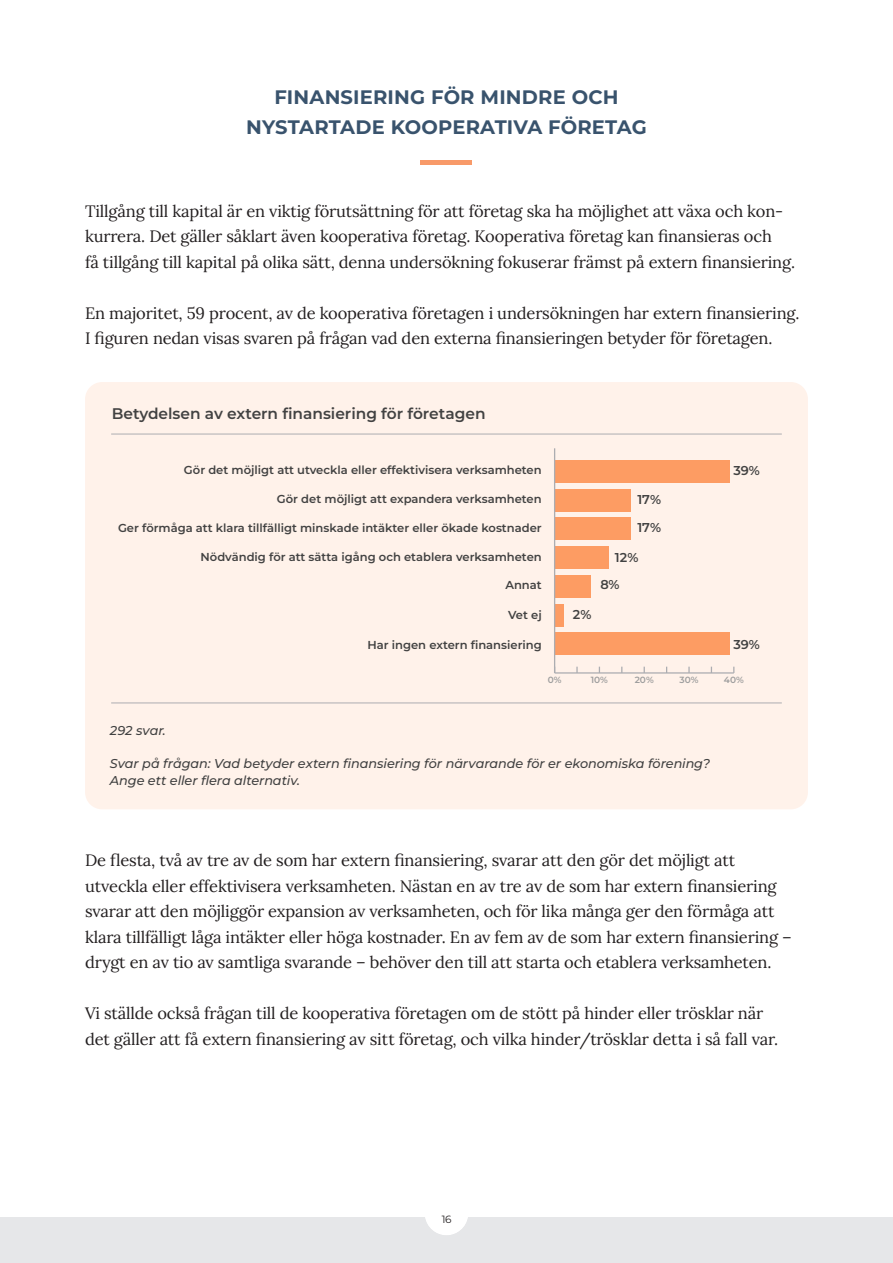
<style>
.page{position:relative;width:893px;height:1263px;background:#fff}
.page>*{position:absolute;margin:0;border:0;box-sizing:border-box;transform-origin:0 0}
.t1{font:700 19.5px "Montserrat";letter-spacing:.01em;color:#39536d}
.t2{font:16.5px/25.5px "Lora";letter-spacing:-.01em;color:#231f20}
.t3{font:600 15.45px "Montserrat";color:#424242}
.t4{font:italic 500 12.75px/16.6px "Montserrat";letter-spacing:-.005em;color:#424242}
.t5{font:600 12.75px "Montserrat";color:#424242}
.t6{font:600 11.55px "Montserrat";color:#424242}
.t7{font:10.5px "Montserrat Alternates";color:#231f20}
.t8{font:600 9px "Montserrat";color:#9e9e9e}
</style>
<div class="page">
<div style="left:0;top:1217px;width:893px;height:46px;background:#e6e7e9"></div>
<div style="left:421px;top:160px;width:51px;height:5px;background:#f89a69"></div>
<div style="left:85px;top:382px;width:723px;height:427px;background:#fff2ea;border-radius:17px"></div>
<hr style="left:111px;top:434px;width:671px;height:1px;background:#acadb1">
<hr style="left:111px;top:703px;width:671px;height:1px;background:#acadb1">
<hr style="left:555px;top:672px;width:179px;height:2px;background:#acadb1">
<div style="left:555px;top:604px;width:9px;height:22px;background:#fd9c63"></div>
<div style="left:555px;top:575px;width:35px;height:23px;background:#fd9c63"></div>
<div style="left:555px;top:546px;width:53px;height:23px;background:#fd9c63"></div>
<div style="left:555px;top:518px;width:76px;height:22px;background:#fd9c63"></div>
<div style="left:555px;top:489px;width:76px;height:23px;background:#fd9c63"></div>
<div style="left:555px;top:460px;width:174px;height:23px;background:#fd9c63"></div>
<div style="left:555px;top:633px;width:174px;height:22px;background:#fd9c63"></div>
<hr style="left:554px;top:448px;width:1px;height:225px;background:#acadb1">
<p class="t1" style="left:274px;top:83px;width:346px">FINANSIERING FÖR MINDRE OCH</p>
<p class="t1" style="left:246px;top:113px;width:402px">NYSTARTADE KOOPERATIVA FÖRETAG</p>
<p class="t2" style="left:85px;top:197px;width:700px">Tillgång till kapital är en viktig förutsättning för att företag ska ha möjlighet att växa och kon&shy;kurrera. Det gäller såklart även kooperativa företag. Kooperativa företag kan finansieras och</p>
<p class="t2" style="left:85px;top:248px;width:712px">få tillgång till kapital på olika sätt, denna undersökning fokuserar främst på extern finansiering.</p>
<p class="t2" style="left:85px;top:299px;width:716px">En majoritet, 59 procent, av de kooperativa företagen i undersökningen har extern finansiering.</p>
<p class="t2" style="left:85px;top:325px;width:689px">I figuren nedan visas svaren på frågan vad den externa finansieringen betyder för företagen.</p>
<p class="t3" style="left:112px;top:403px;width:375px">Betydelsen av extern finansiering för företagen</p>
<p class="t6" style="left:184px;top:462px;width:359px">Gör det möjligt att utveckla eller effektivisera verksamheten</p>
<p class="t5" style="left:733px;top:461px;width:28px">39%</p>
<p class="t6" style="left:277px;top:491px;width:266px">Gör det möjligt att expandera verksamheten</p>
<p class="t5" style="left:637px;top:490px;width:25px">17%</p>
<p class="t6" style="left:118px;top:519px;width:425px">Ger förmåga att klara tillfälligt minskade intäkter eller ökade kostnader</p>
<p class="t5" style="left:637px;top:519px;width:25px">17%</p>
<p class="t6" style="left:201px;top:549px;width:343px">Nödvändig för att sätta igång och etablera verksamheten</p>
<p class="t5" style="left:615px;top:548px;width:25px">12%</p>
<p class="t6" style="left:505px;top:576px;width:38px">Annat</p>
<p class="t5" style="left:600px;top:575px;width:21px">8%</p>
<p class="t6" style="left:508px;top:606px;width:35px">Vet ej</p>
<p class="t5" style="left:573px;top:605px;width:20px">2%</p>
<p class="t6" style="left:367px;top:636px;width:176px">Har ingen extern finansiering</p>
<p class="t5" style="left:733px;top:636px;width:28px">39%</p>
<p class="t8" style="left:548px;top:674px;width:15px">0%</p>
<p class="t8" style="left:591px;top:674px;width:19px">10%</p>
<p class="t8" style="left:635px;top:674px;width:20px">20%</p>
<p class="t8" style="left:679px;top:674px;width:20px">30%</p>
<p class="t8" style="left:724px;top:674px;width:21px">40%</p>
<p class="t4" style="left:110px;top:721px;width:57px">292 svar.</p>
<p class="t4" style="left:110px;top:755px;width:602px">Svar på frågan: Vad betyder extern finansiering för närvarande för er ekonomiska förening?<br>Ange ett eller flera alternativ.</p>
<p class="t2" style="left:85px;top:847px;width:652px">De flesta, två av tre av de som har extern finansiering, svarar att den gör det möjligt att</p>
<p class="t2" style="left:85px;top:872px;width:708px">utveckla eller effektivisera verksamheten. Nästan en av tre av de som har extern finansiering svarar att den möjliggör expansion av verksamheten, och för lika många ger den förmåga att klara tillfälligt låga intäkter eller höga kostnader. En av fem av de som har extern finansiering – drygt en av tio av samtliga svarande – behöver den till att starta och etablera verksamheten.</p>
<p class="t2" style="left:85px;top:1000px;width:680px">Vi ställde också frågan till de kooperativa företagen om de stött på hinder eller trösklar när</p>
<p class="t2" style="left:85px;top:1025px;width:695px">det gäller att få extern finansiering av sitt företag, och vilka hinder/trösklar detta i så fall var.</p>
<p class="t7" style="left:442px;top:1212px;width:11px">16</p>
</div>
